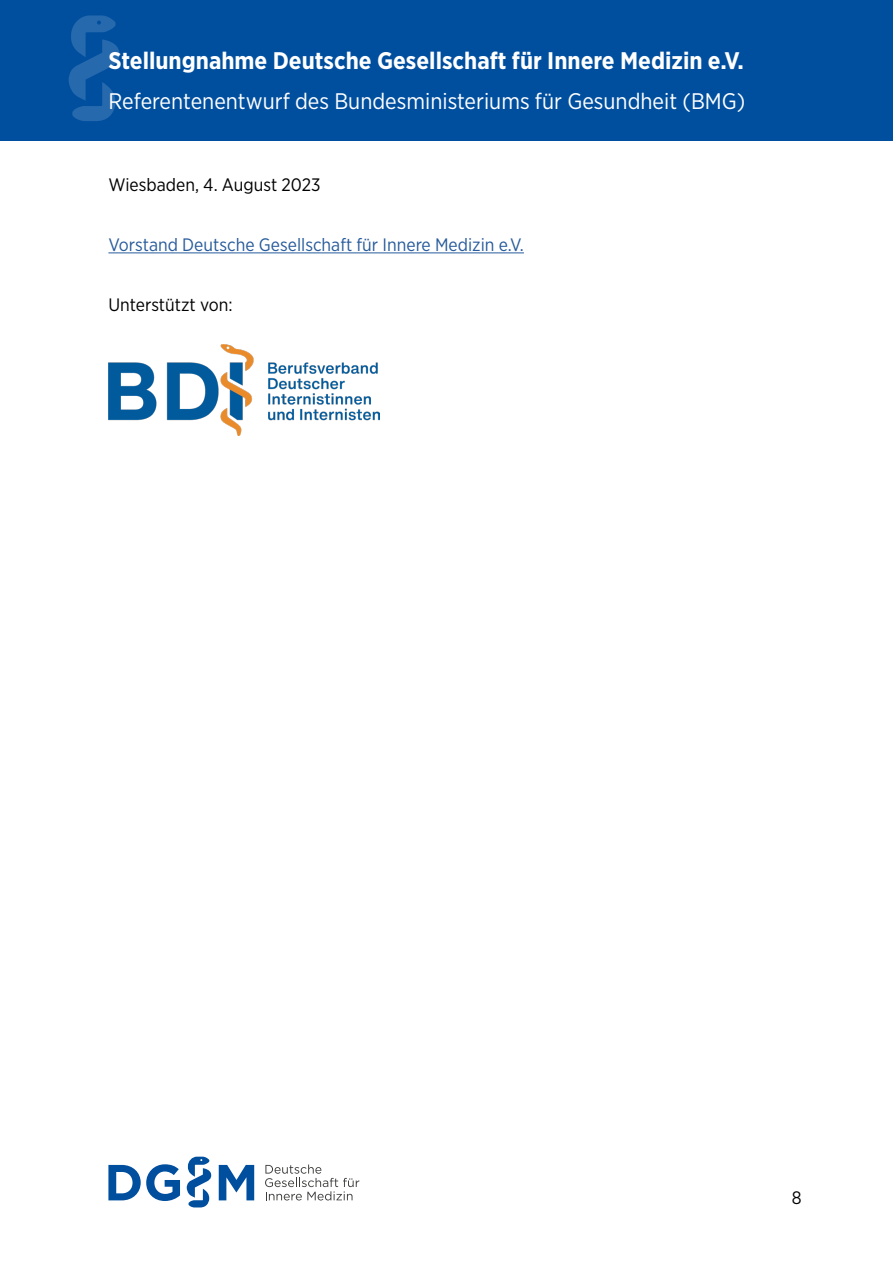
<style>
.page{position:relative;width:893px;height:1263px;background:#fff}
.page>*{position:absolute;margin:0;border:0;box-sizing:border-box;transform-origin:0 0}
.t1{font:700 24px "Gotham Narrow";color:#fff}
.t2{font:22.5px "Gotham Narrow";color:#fff}
.t3{font:18px "Gotham Narrow";color:#275b9b}
.t4{font:18px "Gotham Narrow";color:#000}
</style>
<div class="page">
<div style="left:0;top:0;width:893px;height:140px;background:#004f9f"></div>
<svg style="left:187px;top:1157px;width:25px;height:50px"></svg>
<svg style="left:108px;top:1164px;width:72px;height:37px"></svg>
<svg style="left:219px;top:1165px;width:35px;height:35px"></svg>
<svg style="left:265px;top:1164px;width:94px;height:36px"></svg>
<svg style="left:69px;top:15px;width:51px;height:106px"></svg>
<hr style="left:108px;top:252px;width:416px;height:1px;background:#275b9b">
<img style="left:108px;top:344px;width:271px;height:92px">
<p class="t1" style="left:108px;top:46px;width:637px">Stellungnahme Deutsche Gesellschaft für Innere Medizin e.V.</p>
<p class="t2" style="left:108px;top:87px;width:638px">Referentenentwurf des Bundesministeriums für Gesundheit (BMG)</p>
<p class="t4" style="left:108px;top:173px;width:214px">Wiesbaden, 4. August 2023</p>
<p class="t3" style="left:108px;top:234px;width:417px">Vorstand Deutsche Gesellschaft für Innere Medizin e.V.</p>
<p class="t4" style="left:108px;top:294px;width:126px">Unterstützt von:</p>
<p class="t4" style="left:792px;top:1186px;width:11px">8</p>
</div>
